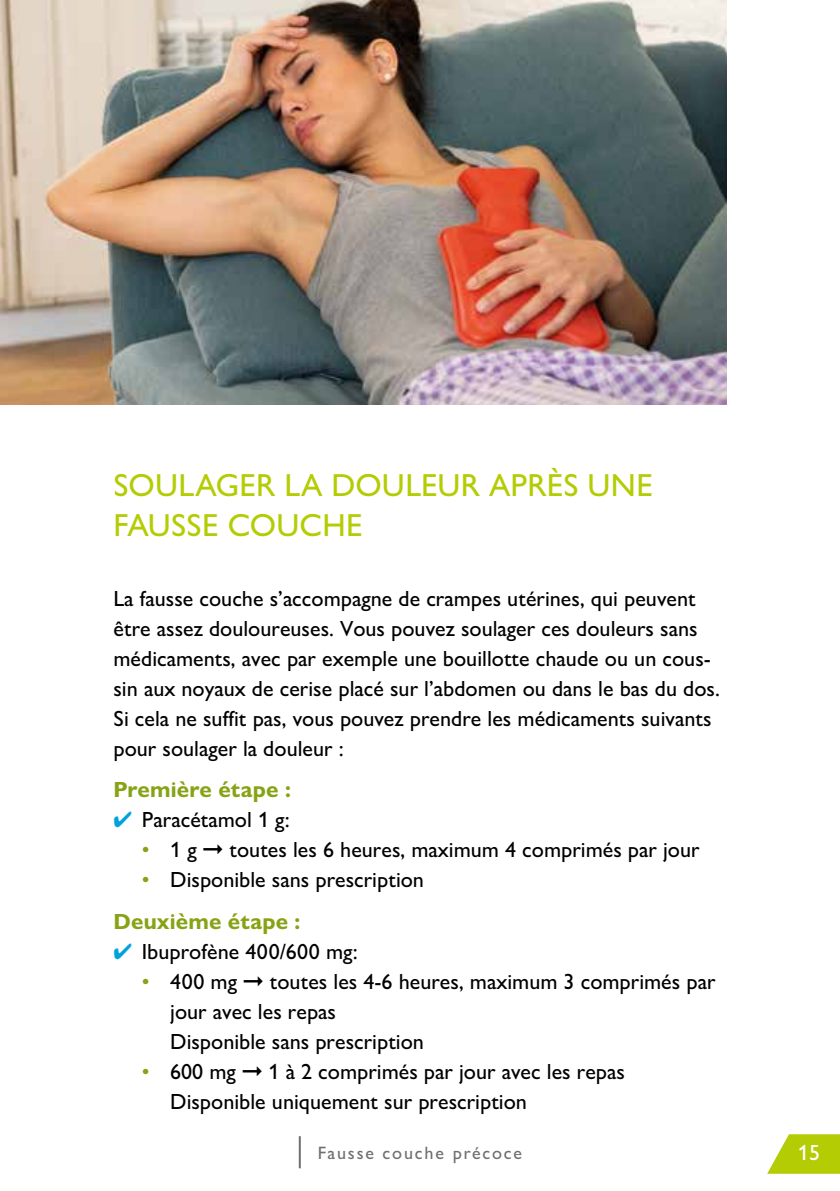
<style>
.page{position:relative;width:840px;height:1191px;background:#fff}
.page>*{position:absolute;margin:0;border:0;box-sizing:border-box;transform-origin:0 0}
.t1{font:500 32px/40px "Gill Sans Nova";letter-spacing:.005em;color:#b4cc04}
.t2{font:500 22px/30px "Gill Sans Nova";color:#000}
.t3{font:700 22px "Gill Sans Nova";letter-spacing:.01em;color:#86a315}
.t4{font:500 22px "Gill Sans Nova";color:#fff}
.t5{font:500 18px "Gill Sans Nova";letter-spacing:.1em;color:#706f6f}
.s1{color:#00a2dc}
.s2{color:#86a315}
.s3{font-weight:700;color:#86a315}
</style>
<div class="page">
<hr style="left:298px;top:1136px;width:2px;height:32px;background:#706f6f">
<svg style="left:767px;top:1134px;width:72px;height:39px"></svg>
<img style="left:0;top:0;width:726px;height:404px">
<h1 class="t1" style="left:113px;top:464px;width:540px">SOULAGER LA DOULEUR APRÈS UNE<br>FAUSSE COUCHE</h1>
<p class="t2" style="left:113px;top:583px;width:607px">La fausse couche s’accompagne de crampes utérines, qui peuvent être assez douloureuses. Vous pouvez soulager ces douleurs sans médicaments, avec par exemple une bouillotte chaude ou un cous&shy;sin aux noyaux de cerise placé sur l’abdomen ou dans le bas du dos.<br>Si cela ne suffit pas, vous pouvez prendre les médicaments suivants pour soulager la douleur :</p>
<p class="t3" style="left:113px;top:776px;width:179px">Première étape :</p>
<p class="t2" style="left:113px;top:804px;width:178px"><span class="s1">✔</span> Paracétamol 1 g:</p>
<p class="t2" style="left:142px;top:834px;width:559px"><span class="s2">•</span> 1 g ➞ toutes les 6 heures, maximum 4 comprimés par jour</p>
<p class="t2" style="left:113px;top:859px;width:312px;line-height:41.4px;text-indent:28px"><span class="s2">•</span> Disponible sans prescription<br><span class="s3">Deuxième étape :</span></p>
<p class="t2" style="left:113px;top:936px;width:246px"><span class="s1">✔</span> Ibuprofène 400/600 mg:</p>
<p class="t2" style="left:170px;top:966px;width:546px;text-indent:-28px"><span class="s2">•</span> 400 mg ➞ toutes les 4-6 heures, maximum 3 comprimés par jour avec les repas<br>Disponible sans prescription</p>
<p class="t2" style="left:170px;top:1056px;width:456px;text-indent:-28px"><span class="s2">•</span> 600 mg ➞ 1 à 2 comprimés par jour avec les repas<br>Disponible uniquement sur prescription</p>
<p class="t5" style="left:317px;top:1141px;width:206px">Fausse couche précoce</p>
<p class="t4" style="left:797px;top:1138px;width:23px">15</p>
</div>
